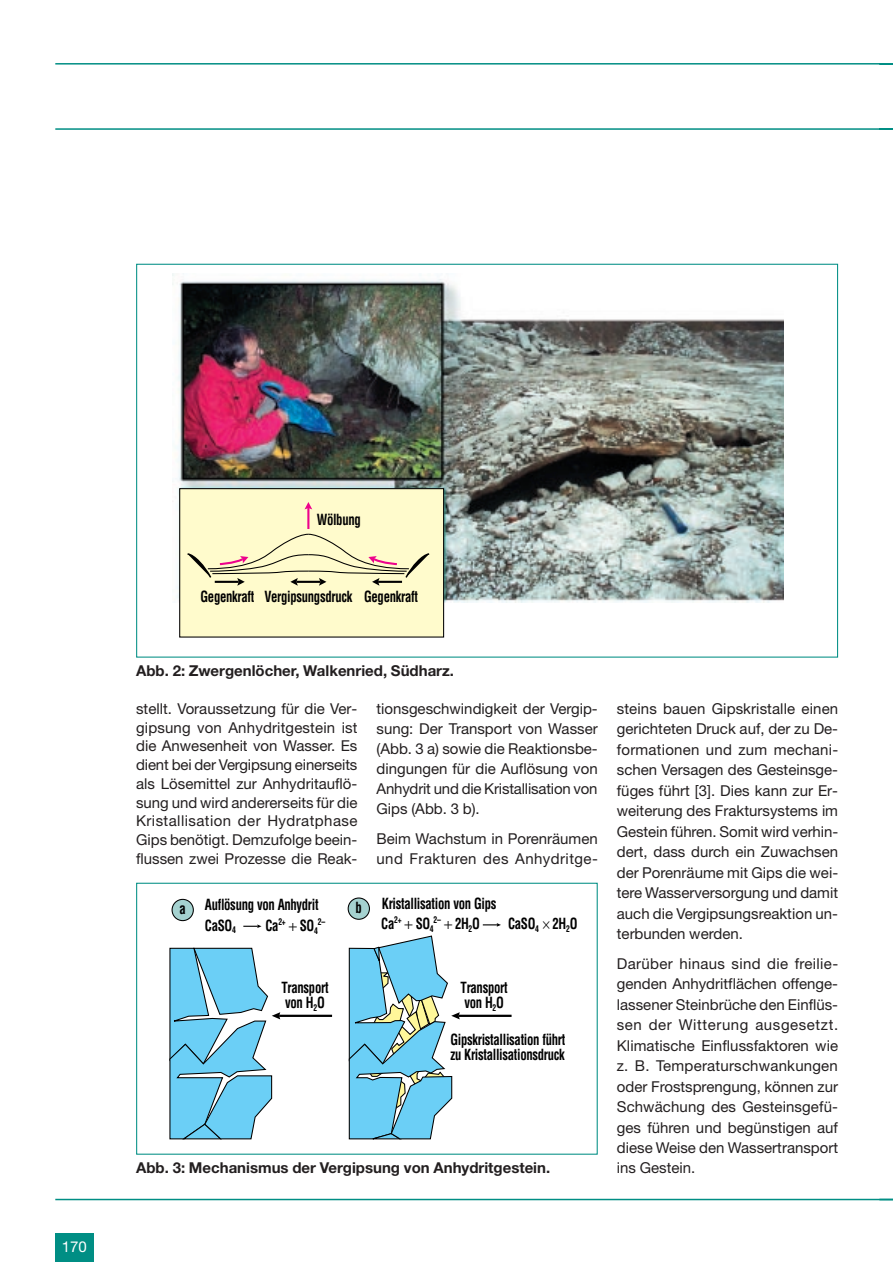
<style>
.page{position:relative;width:893px;height:1262px;background:#fff}
.page>*{position:absolute;margin:0;border:0;box-sizing:border-box;transform-origin:0 0}
.t1{font:15px/20.4px "Helvetica Neue";color:#231f20;text-align:justify}
.t2{font:700 condensed 15px/15px "Helvetica";letter-spacing:-.025em;color:#000;scale:.85 1}
.t3{font:700 15px "Helvetica Neue";color:#231f20}
.t4{font:15px "Helvetica Neue";color:#fff}
.t5{font:700 condensed 9px "Helvetica";color:#000;scale:.85 1}
.s1{font-size:15px}
</style>
<div class="page">
<hr style="left:55px;top:63px;width:837px;height:2px;background:#008e84">
<hr style="left:55px;top:128px;width:837px;height:2px;background:#008e84">
<hr style="left:55px;top:1198px;width:837px;height:2px;background:#008e84">
<div style="left:55px;top:1233px;width:39px;height:29px;background:#008e84"></div>
<img style="left:173px;top:274px;width:610px;height:328px">
<div style="left:179px;top:488px;width:265px;height:149px;background:#fffbcc;border:1px solid #000"></div>
<svg style="left:304px;top:502px;width:8px;height:7px"></svg>
<hr style="left:307px;top:508px;width:2px;height:21px;background:#ed028c">
<svg style="left:187px;top:533px;width:243px;height:52px"></svg>
<hr style="left:378px;top:581px;width:24px;height:2px;background:#000">
<hr style="left:458px;top:1014px;width:53px;height:3px;background:#000">
<svg style="left:169px;top:947px;width:111px;height:193px"></svg>
<hr style="left:279px;top:1014px;width:53px;height:3px;background:#000">
<svg style="left:243px;top:924px;width:18px;height:4px"></svg>
<svg style="left:483px;top:923px;width:18px;height:3px"></svg>
<div style="left:172px;top:899px;width:21px;height:21px;background:#a5d2d0;border-radius:50%"></div>
<div style="left:171px;top:898px;width:23px;height:23px;border:1px solid #000;border-radius:50%"></div>
<div style="left:348px;top:898px;width:21px;height:21px;background:#a5d2d0;border-radius:50%"></div>
<div style="left:347px;top:897px;width:23px;height:22px;border:1px solid #000;border-radius:50%"></div>
<div style="left:136px;top:882px;width:461px;height:272px;border:1px solid #008e84"></div>
<svg style="left:348px;top:935px;width:112px;height:205px"></svg>
<p class="t4" style="left:62px;top:1241px;width:27px">170</p>
<p class="t2" style="left:317px;top:513px;width:53px">Wölbung</p>
<p class="t2" style="left:200px;top:590px;width:65px">Gegenkraft</p>
<p class="t2" style="left:364px;top:590px;width:65px">Gegenkraft</p>
<p class="t2" style="left:264px;top:590px;width:105px">Vergipsungsdruck</p>
<p class="t3" style="left:136px;top:665px;width:319px">Abb. 2: Zwergenlöcher, Walkenried, Südharz.</p>
<p class="t1" style="left:136px;top:700px;width:223px;line-height:18.8px">stellt. Voraussetzung für die Ver&shy;gipsung von Anhydritgestein ist die Anwesenheit von Wasser. Es dient bei der Vergipsung einerseits als Lösemittel zur Anhydritauflö&shy;sung und wird andererseits für die Kristallisation der Hydratphase Gips benötigt. Demzufolge beein&shy;flussen zwei Prozesse die Reak-</p>
<p class="t1" style="left:376px;top:700px;width:223px">tionsgeschwindigkeit der Vergip&shy;sung: Der Transport von Wasser (Abb. 3 a) sowie die Reaktionsbe&shy;dingungen für die Auflösung von Anhydrit und die Kristallisation von Gips (Abb. 3 b).</p>
<p class="t1" style="left:376px;top:830px;width:223px">Beim Wachstum in Porenräumen und Frakturen des Anhydritge-</p>
<p class="t2" style="left:205px;top:898px;width:135px">Auflösung von Anhydrit</p>
<p class="t2" style="left:179px;top:902px;width:9px">a</p>
<p class="t2" style="left:355px;top:901px;width:9px">b</p>
<p class="t2" style="left:205px;top:919px;width:38px">CaSO<sub>4</sub></p>
<p class="t2" style="left:265px;top:919px;width:63px">Ca<sup>2+</sup> SO<sub>4</sub></p>
<p class="t5" style="left:318px;top:918px;width:10px">2–</p>
<p class="t2" style="left:381px;top:894px;width:137px;line-height:20.5px">Kristallisation von Gips<br>Ca</p>
<p class="t5" style="left:394px;top:916px;width:102px">2+ <span class="s1">SO</span>42– <span class="s1">2H</span>2<span class="s1">O</span></p>
<p class="t2" style="left:508px;top:917px;width:83px">CaSO<sub>4</sub> 2H<sub>2</sub>O</p>
<p class="t2" style="left:281px;top:981px;width:57px">Transport von H<sub>2</sub>O</p>
<p class="t2" style="left:460px;top:981px;width:57px">Transport von H<sub>2</sub>O</p>
<p class="t2" style="left:450px;top:1033px;width:137px">Gipskristallisation führt zu Kristallisationsdruck</p>
<p class="t3" style="left:136px;top:1162px;width:415px">Abb. 3: Mechanismus der Vergipsung von Anhydritgestein.</p>
<p class="t1" style="left:617px;top:700px;width:223px">steins bauen Gipskristalle einen gerichteten Druck auf, der zu De&shy;formationen und zum mechani&shy;schen Versagen des Gesteinsge&shy;füges führt [3]. Dies kann zur Er&shy;weiterung des Fraktursystems im Gestein führen. Somit wird verhin&shy;dert, dass durch ein Zuwachsen der Porenräume mit Gips die wei&shy;tere Wasserversorgung und damit auch die Vergipsungsreaktion un&shy;terbunden werden.</p>
<p class="t1" style="left:617px;top:954px;width:223px">Darüber hinaus sind die freilie&shy;genden Anhydritflächen offenge&shy;lassener Steinbrüche den Einflüs&shy;sen der Witterung ausgesetzt.<br>Klimatische Einflussfaktoren wie z. B. Temperaturschwankungen oder Frostsprengung, können zur Schwächung des Gesteinsgefü&shy;ges führen und begünstigen auf diese Weise den Wassertransport ins Gestein.</p>
</div>
